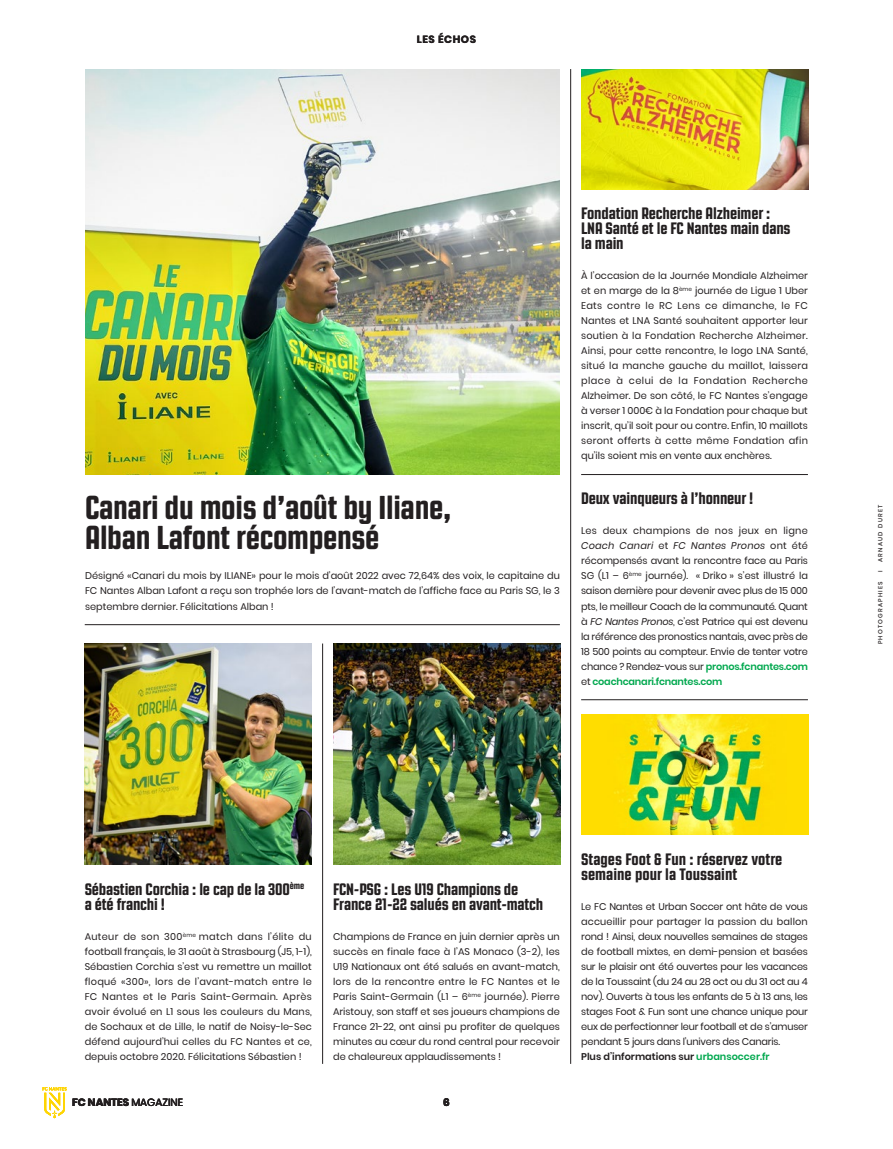
<style>
.page{position:relative;width:893px;height:1149px;background:#fff}
.page>*{position:absolute;margin:0;border:0;box-sizing:border-box;transform-origin:0 0}
.t1{font:800 33px/30px "Revolution Gothic";letter-spacing:-.01em;color:#231f20}
.t2{font:800 16.5px/15px "Revolution Gothic";letter-spacing:-.01em;color:#231f20}
.t3{font:700 10.5px "Poppins";color:#231f20}
.t4{font:700 10.5px "Poppins";letter-spacing:.05em;color:#231f20}
.t5{font:700 10.5px "Poppins";letter-spacing:.025em;color:#231f20}
.t6{font:9.75px/15px "Poppins";letter-spacing:-.015em;color:#231f20;text-align:justify}
.t7{font:500 6px "Poppins";letter-spacing:.2em;color:#231f20}
.s1{font-style:italic}
.s2{font-weight:600;color:#00a84e}
.s3{font-weight:400}
.s4{font-weight:600}
</style>
<div class="page">
<hr style="left:570px;top:69px;width:1px;height:994px;background:#231f20">
<hr style="left:322px;top:643px;width:1px;height:420px;background:#231f20">
<hr style="left:581px;top:699px;width:227px;height:1px;background:#231f20">
<img style="left:85px;top:69px;width:475px;height:405px">
<svg style="left:43px;top:1087px;width:24px;height:30px"></svg>
<img style="left:85px;top:643px;width:227px;height:221px">
<img style="left:333px;top:643px;width:227px;height:221px">
<hr style="left:581px;top:474px;width:227px;height:1px;background:#231f20">
<hr style="left:85px;top:624px;width:475px;height:1px;background:#231f20">
<img style="left:581px;top:69px;width:227px;height:120px">
<img style="left:581px;top:714px;width:227px;height:120px">
<p class="t4" style="left:417px;top:33px;width:61px">LES ÉCHOS</p>
<h1 class="t1" style="left:85px;top:493px;width:368px">Canari du mois d’août by Iliane,<br>Alban Lafont récompensé</h1>
<p class="t6" style="left:85px;top:568px;width:476px">Désigné «Canari du mois by ILIANE» pour le mois d’août 2022 avec 72,64% des voix, le capitaine du FC Nantes Alban Lafont a reçu son trophée lors de l’avant-match de l’affiche face au Paris SG, le 3 septembre dernier. Félicitations Alban !</p>
<h2 class="t2" style="left:581px;top:206px;width:211px">Fondation Recherche Alzheimer :<br>LNA Santé et le FC Nantes main dans la main</h2>
<p class="t6" style="left:581px;top:268px;width:228px">À l’occasion de la Journée Mondiale Alzheimer et en marge de la 8<sup>ème</sup> journée de Ligue 1 Uber Eats contre le RC Lens ce dimanche, le FC Nantes et LNA Santé souhaitent apporter leur soutien à la Fondation Recherche Alzheimer.<br>Ainsi, pour cette rencontre, le logo LNA Santé, situé la manche gauche du maillot, laissera place à celui de la Fondation Recherche Alzheimer. De son côté, le FC Nantes s’engage à verser 1 000€ à la Fondation pour chaque but inscrit, qu’il soit pour ou contre. Enfin, 10 maillots seront offerts à cette même Fondation afin qu’ils soient mis en vente aux enchères.</p>
<h2 class="t2" style="left:581px;top:491px;width:174px">Deux vainqueurs à l’honneur !</h2>
<p class="t6" style="left:581px;top:523px;width:228px">Les deux champions de nos jeux en ligne <span class="s1">Coach Canari</span> et <span class="s1">FC Nantes Pronos</span> ont été récompensés avant la rencontre face au Paris SG (L1 – 6<sup>ème</sup> journée). « Driko » s’est illustré la saison dernière pour devenir avec plus de 15 000 pts, le meilleur Coach de la communauté. Quant à <span class="s1">FC Nantes Pronos</span>, c’est Patrice qui est devenu la référence des pronostics nantais, avec près de 18 500 points au compteur. Envie de tenter votre chance ? Rendez-vous sur <span class="s2">pronos.fcnantes.com </span>et <span class="s2">coachcanari.fcnantes.com</span></p>
<h2 class="t2" style="left:85px;top:881px;width:221px">Sébastien Corchia : le cap de la 300<sup>ème </sup>a été franchi !</h2>
<p class="t6" style="left:85px;top:928px;width:229px">Auteur de son 300<sup>ème</sup> match dans l’élite du football français, le 31 août à Strasbourg (J5, 1-1), Sébastien Corchia s’est vu remettre un maillot floqué «300», lors de l’avant-match entre le FC Nantes et le Paris Saint-Germain. Après avoir évolué en L1 sous les couleurs du Mans, de Sochaux et de Lille, le natif de Noisy-le-Sec défend aujourd’hui celles du FC Nantes et ce, depuis octobre 2020. Félicitations Sébastien !</p>
<h2 class="t2" style="left:333px;top:881px;width:212px">FCN-PSG : Les U19 Champions de<br>France 21-22 salués en avant-match</h2>
<p class="t6" style="left:333px;top:928px;width:228px">Champions de France en juin dernier après un succès en finale face à l’AS Monaco (3-2), les U19 Nationaux ont été salués en avant-match, lors de la rencontre entre le FC Nantes et le Paris Saint-Germain (L1 – 6<sup>ème</sup> journée). Pierre Aristouy, son staff et ses joueurs champions de France 21-22, ont ainsi pu profiter de quelques minutes au cœur du rond central pour recevoir de chaleureux applaudissements !</p>
<p class="t3" style="left:72px;top:1096px;width:113px">FC NANTES <span class="s3">MAGAZINE</span></p>
<p class="t5" style="left:443px;top:1096px;width:8px">6</p>
<h2 class="t2" style="left:581px;top:851px;width:203px">Stages Foot &amp; Fun : réservez votre semaine pour la Toussaint</h2>
<p class="t6" style="left:581px;top:898px;width:228px;text-align:left">Le FC Nantes et Urban Soccer ont hâte de vous accueillir pour partager la passion du ballon rond ! Ainsi, deux nouvelles semaines de stages de football mixtes, en demi-pension et basées sur le plaisir ont été ouvertes pour les vacances de la Toussaint (du 24 au 28 oct ou du 31 oct au 4 nov). Ouverts à tous les enfants de 5 à 13 ans, les stages Foot &amp; Fun sont une chance unique pour eux de perfectionner leur football et de s’amuser pendant 5 jours dans l’univers des Canaris.<br><span class="s4">Plus d’informations sur</span> <span class="s2">urbansoccer.fr</span></p>
<p class="t7" style="left:877px;top:561px;width:59px;rotate:-90deg">ARNAUD DURET</p>
<p class="t7" style="left:877px;top:572px;width:3px;rotate:-90deg">I</p>
<p class="t7" style="left:877px;top:644px;width:64px;rotate:-90deg">PHOTOGRAPHIES</p>
</div>
